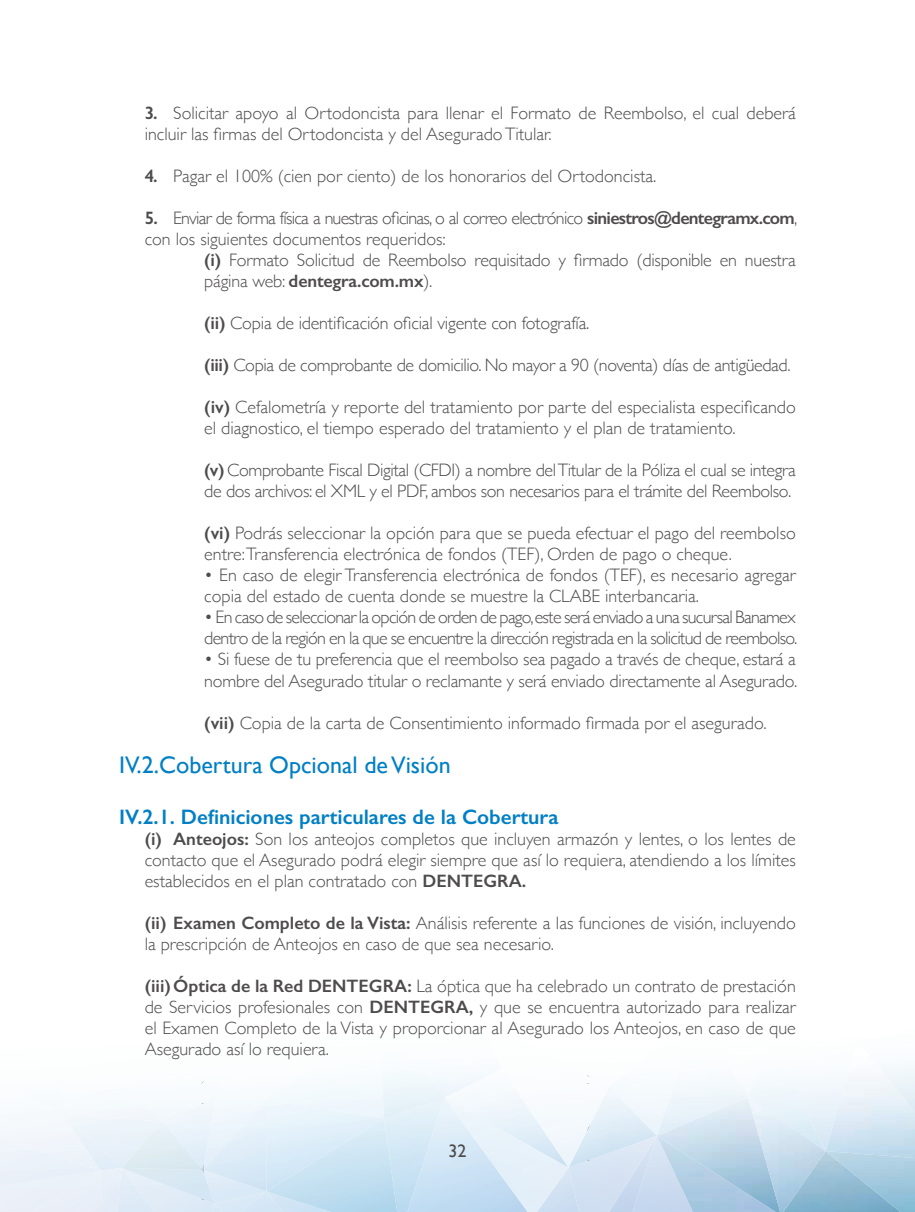
<style>
.page{position:relative;width:915px;height:1212px;background:#fff}
.page>*{position:absolute;margin:0;border:0;box-sizing:border-box;transform-origin:0 0}
.t1{font:24px "Gill Sans";color:#007fc4}
.t2{font:600 21px "Gill Sans";color:#007fc4}
.t3{font:300 18px/21px "Gill Sans";color:#4e4b4c}
.t4{font:300 18px/21px "Gill Sans";letter-spacing:-.04em;color:#4e4b4c}
.t5{font:300 18px/21px "Gill Sans";letter-spacing:-.02em;color:#4e4b4c}
.t6{font:18px "Gill Sans";color:#4e4b4c}
.s1{font-weight:600}
</style>
<div class="page">
<img style="left:230px;top:1191px;width:36px;height:21px">
<img style="left:266px;top:1118px;width:118px;height:94px">
<img style="left:384px;top:1118px;width:19px;height:94px">
<img style="left:501px;top:1069px;width:107px;height:67px">
<img style="left:656px;top:1136px;width:91px;height:76px">
<img style="left:656px;top:1082px;width:91px;height:54px">
<img style="left:698px;top:1081px;width:49px;height:16px">
<img style="left:747px;top:1151px;width:33px;height:61px">
<img style="left:747px;top:1081px;width:25px;height:70px">
<img style="left:772px;top:1051px;width:85px;height:100px">
<img style="left:203px;top:1121px;width:12px;height:49px">
<img style="left:215px;top:1081px;width:17px;height:19px">
<img style="left:568px;top:1136px;width:88px;height:76px">
<img style="left:163px;top:1168px;width:51px;height:36px">
<img style="left:100px;top:1115px;width:62px;height:53px">
<img style="left:780px;top:1151px;width:45px;height:61px">
<img style="left:825px;top:1151px;width:89px;height:61px">
<img style="left:0;top:1108px;width:25px;height:17px">
<img style="left:910px;top:1041px;width:4px;height:13px">
<div style="left:116px;top:1168px;width:47px;height:44px;background:#e1ecf7"></div>
<div style="left:11px;top:1171px;width:92px;height:41px;background:#eaeff8"></div>
<img style="left:568px;top:1168px;width:13px;height:44px">
<img style="left:403px;top:1098px;width:41px;height:114px">
<img style="left:444px;top:1098px;width:124px;height:114px">
<p class="t3" style="left:145px;top:102px;width:652px"><span class="s1">3.</span> Solicitar apoyo al Ortodoncista para llenar el Formato de Reembolso, el cual deberá incluir las firmas del Ortodoncista y del Asegurado Titular.</p>
<p class="t3" style="left:145px;top:165px;width:513px"><span class="s1">4.</span> Pagar el 100% (cien por ciento) de los honorarios del Ortodoncista.</p>
<p class="t4" style="left:145px;top:207px;width:654px"><span class="s1">5.</span> Enviar de forma física a nuestras oficinas, o al correo electrónico <span class="s1">siniestros@dentegramx.com</span>, con los siguientes documentos requeridos:</p>
<p class="t3" style="left:204px;top:249px;width:593px"><span class="s1">(i)</span> Formato Solicitud de Reembolso requisitado y firmado (disponible en nuestra página web: <span class="s1">dentegra.com.mx</span>).</p>
<p class="t3" style="left:204px;top:312px;width:386px"><span class="s1">(ii)</span> Copia de identificación oficial vigente con fotografía.</p>
<p class="t5" style="left:204px;top:354px;width:587px"><span class="s1">(iii)</span> Copia de comprobante de domicilio. No mayor a 90 (noventa) días de antigüedad.</p>
<p class="t3" style="left:204px;top:396px;width:593px"><span class="s1">(iv)</span> Cefalometría y reporte del tratamiento por parte del especialista especificando el diagnostico, el tiempo esperado del tratamiento y el plan de tratamiento.</p>
<p class="t5" style="left:204px;top:459px;width:593px"><span class="s1">(v)</span> Comprobante Fiscal Digital (CFDI) a nombre del Titular de la Póliza el cual se integra de dos archivos: el XML y el PDF, ambos son necesarios para el trámite del Reembolso.</p>
<p class="t3" style="left:204px;top:522px;width:593px"><span class="s1">(vi)</span> Podrás seleccionar la opción para que se pueda efectuar el pago del reembolso entre:Transferencia electrónica de fondos (TEF), Orden de pago o cheque.</p>
<p class="t3" style="left:204px;top:564px;width:593px">• En caso de elegir Transferencia electrónica de fondos (TEF), es necesario agregar copia del estado de cuenta donde se muestre la CLABE interbancaria.</p>
<p class="t4" style="left:204px;top:606px;width:594px">• En caso de seleccionar la opción de orden de pago,este será enviado a una sucursal Banamex dentro de la región en la que se encuentre la dirección registrada en la solicitud de reembolso.</p>
<p class="t3" style="left:204px;top:648px;width:594px">• Si fuese de tu preferencia que el reembolso sea pagado a través de cheque, estará a nombre del Asegurado titular o reclamante y será enviado directamente al Asegurado.</p>
<p class="t3" style="left:204px;top:711px;width:563px"><span class="s1">(vii)</span> Copia de la carta de Consentimiento informado firmada por el asegurado.</p>
<h1 class="t1" style="left:119px;top:751px;width:333px">IV.2.Cobertura Opcional de Visión</h1>
<p class="t2" style="left:119px;top:804px;width:440px">IV.2.1. Definiciones particulares de la Cobertura</p>
<p class="t3" style="left:145px;top:828px;width:652px;text-align:justify"><span class="s1">(i) Anteojos:</span> Son los anteojos completos que incluyen armazón y lentes, o los lentes de contacto que el Asegurado podrá elegir siempre que así lo requiera, atendiendo a los límites establecidos en el plan contratado con <span class="s1">DENTEGRA.</span></p>
<p class="t3" style="left:145px;top:912px;width:652px"><span class="s1">(ii) Examen Completo de la Vista:</span> Análisis referente a las funciones de visión, incluyendo la prescripción de Anteojos en caso de que sea necesario.</p>
<p class="t3" style="left:145px;top:975px;width:652px;text-align:justify"><span class="s1">(iii)Óptica de la Red DENTEGRA:</span> La óptica que ha celebrado un contrato de prestación de Servicios profesionales con <span class="s1">DENTEGRA,</span> y que se encuentra autorizado para realizar el Examen Completo de la Vista y proporcionar al Asegurado los Anteojos, en caso de que Asegurado así lo requiera.</p>
<p class="t6" style="left:448px;top:1140px;width:19px">32</p>
</div>
